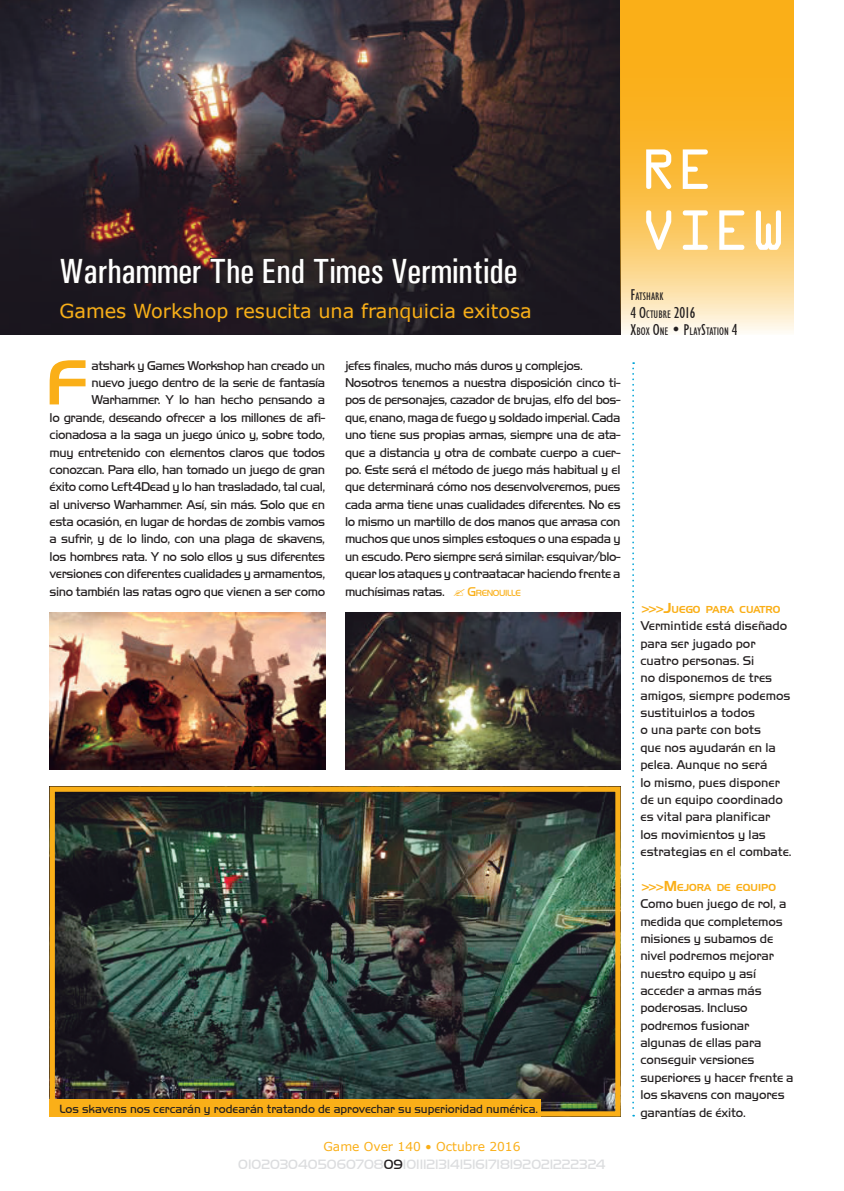
<style>
.page{position:relative;width:844px;height:1191px;background:#fff}
.page>*{position:absolute;margin:0;border:0;box-sizing:border-box;transform-origin:0 0}
.t1{font:61.43px "Handel Gothic BT";color:#faaf18}
.t2{font:50.75px/60.9px "OCRA Std";color:#fff}
.t3{font:500 condensed 35px "Univers";color:#fff}
.t4{font:19.25px "Verdana";color:#faaf18}
.t5{font:condensed 15.75px "Humanist 521 BT";color:#231f20}
.t6{font:14px "Handel Got D Ligh";color:#dcdddf}
.t7{font:13.12px/17.3px "Handel Got D Ligh";letter-spacing:-.03em;color:#231f20;text-align:right}
.t8{font:13.12px/17.3px "Handel Got D Ligh";color:#231f20}
.t9{font:13.12px/17.3px "Handel Got D Ligh";letter-spacing:-.01em;color:#231f20}
.t10{font:12.25px "Handel Got D Ligh";color:#231f20}
.t11{font:12.25px "Verdana";color:#faaf18}
.t12{font:condensed 11.03px "Humanist 521 BT";color:#231f20}
.t13{font:9.8px "Handel Gothic BT";color:#faaf18}
.t14{font:9.1px "Handel Got D Ligh";letter-spacing:-.045em;color:#faaf18}
.s1{font-size:13.12px}
.s2{color:#231f20}
.s3{font-size:15.75px}
.s4{font-size:11.03px}
.s5{font-size:12.25px}
.s6{font-size:14px}
</style>
<div class="page">
<img style="left:0;top:0;width:620px;height:335px">
<img style="left:56px;top:792px;width:558px;height:318px">
<div style="left:50px;top:786px;width:570px;height:330px;border:5px solid #faaf18"></div>
<svg style="left:59px;top:257px;width:472px;height:66px;background:#201b20"></svg>
<svg style="left:620px;top:0;width:174px;height:335px;background:#fac14f"></svg>
<svg style="left:632px;top:362px;width:2px;height:754px"></svg>
<div style="left:50px;top:1099px;width:491px;height:17px;background:#faaf18"></div>
<img style="left:50px;top:613px;width:275px;height:156px">
<img style="left:345px;top:613px;width:275px;height:156px">
<h3 class="t3" style="left:60px;top:250px;width:459px">Warhammer The End Times Vermintide</h3>
<h3 class="t4" style="left:60px;top:297px;width:473px">Games Workshop resucita una franquicia exitosa</h3>
<h1 class="t1" style="left:45px;top:345px;width:43px">F</h1>
<p class="t7" style="left:345px;top:357px;width:277px;text-align:left">jefes finales, mucho más duros y complejos.<br>Nosotros tenemos a nuestra disposición cinco ti&shy;pos de personajes, cazador de brujas, elfo del bos&shy;que, enano, maga de fuego y soldado imperial. Cada uno tiene sus propias armas, siempre una de ata&shy;que a distancia y otra de combate cuerpo a cuer&shy;po. Este será el método de juego más habitual y el que determinará cómo nos desenvolveremos, pues cada arma tiene unas cualidades diferentes. No es lo mismo un martillo de dos manos que arrasa con muchos que unos simples estoques o una espada y un escudo. Pero siempre será similar: esquivar/blo&shy;quear los ataques y contraatacar haciendo frente a muchísimas ratas.</p>
<p class="t7" style="left:50px;top:357px;width:277px">atshark y Games Workshop han creado un<br>nuevo juego dentro de la serie de fantasía Warhammer. Y lo han hecho pensando a<br>lo grande, deseando ofrecer a los millones de afi&shy;cionadosa a la saga un juego único y, sobre todo, muy entretenido con elementos claros que todos conozcan. Para ello, han tomado un juego de gran éxito como Left4Dead y lo han trasladado, tal cual, al universo Warhammer. Así, sin más. Solo que en esta ocasión, en lugar de hordas de zombis vamos a sufrir, y de lo lindo, con una plaga de skavens, los hombres rata. Y no solo ellos y sus diferentes versiones con diferentes cualidades y armamentos, sino también las ratas ogro que vienen a ser como</p>
<p class="t14" style="left:467px;top:587px;width:55px"><span class="s1">G</span>RENOUILLE</p>
<p class="t10" style="left:60px;top:1101px;width:480px">Los skavens nos cercarán y rodearán tratando de aprovechar su superioridad numérica.</p>
<p class="t11" style="left:323px;top:1138px;width:198px">Game Over 140 • Octubre 2016</p>
<p class="t6" style="left:238px;top:1156px;width:369px">0102030405060708<span class="s2">09</span>101112131415161718192021222324</p>
<h2 class="t2" style="left:640px;top:144px;width:148px">RE<br>VIEW</h2>
<p class="t12" style="left:630px;top:290px;width:34px"><span class="s3">F</span>ATSHARK</p>
<p class="t5" style="left:630px;top:303px;width:67px">4 O<span class="s4">CTUBRE</span> 2016</p>
<p class="t12" style="left:630px;top:325px;width:109px"><span class="s3">X</span>BOX <span class="s3">O</span>NE <span class="s3">• P</span>LAY<span class="s3">S</span>TATION <span class="s3">4</span></p>
<p class="t13" style="left:640px;top:603px;width:142px"><span class="s5">&gt;&gt;&gt;</span><span class="s6">J</span>UEGO PARA CUATRO</p>
<p class="t8" style="left:640px;top:617px;width:153px">Vermintide está diseñado para ser jugado por cuatro personas. Si<br>no disponemos de tres amigos, siempre podemos sustituirlos a todos<br>o una parte con bots<br>que nos ayudarán en la pelea. Aunque no será<br>lo mismo, pues disponer de un equipo coordinado es vital para planificar<br>los movimientos y las estrategias en el combate.</p>
<p class="t13" style="left:640px;top:881px;width:137px"><span class="s5">&gt;&gt;&gt;</span><span class="s6">M</span> EJORA DE EQUIPO</p>
<p class="t9" style="left:640px;top:895px;width:155px">Como buen juego de rol, a medida que completemos misiones y subamos de nivel podremos mejorar nuestro equipo y así acceder a armas más poderosas. Incluso podremos fusionar algunas de ellas para conseguir versiones superiores y hacer frente a los skavens con mayores garantías de éxito.</p>
</div>
